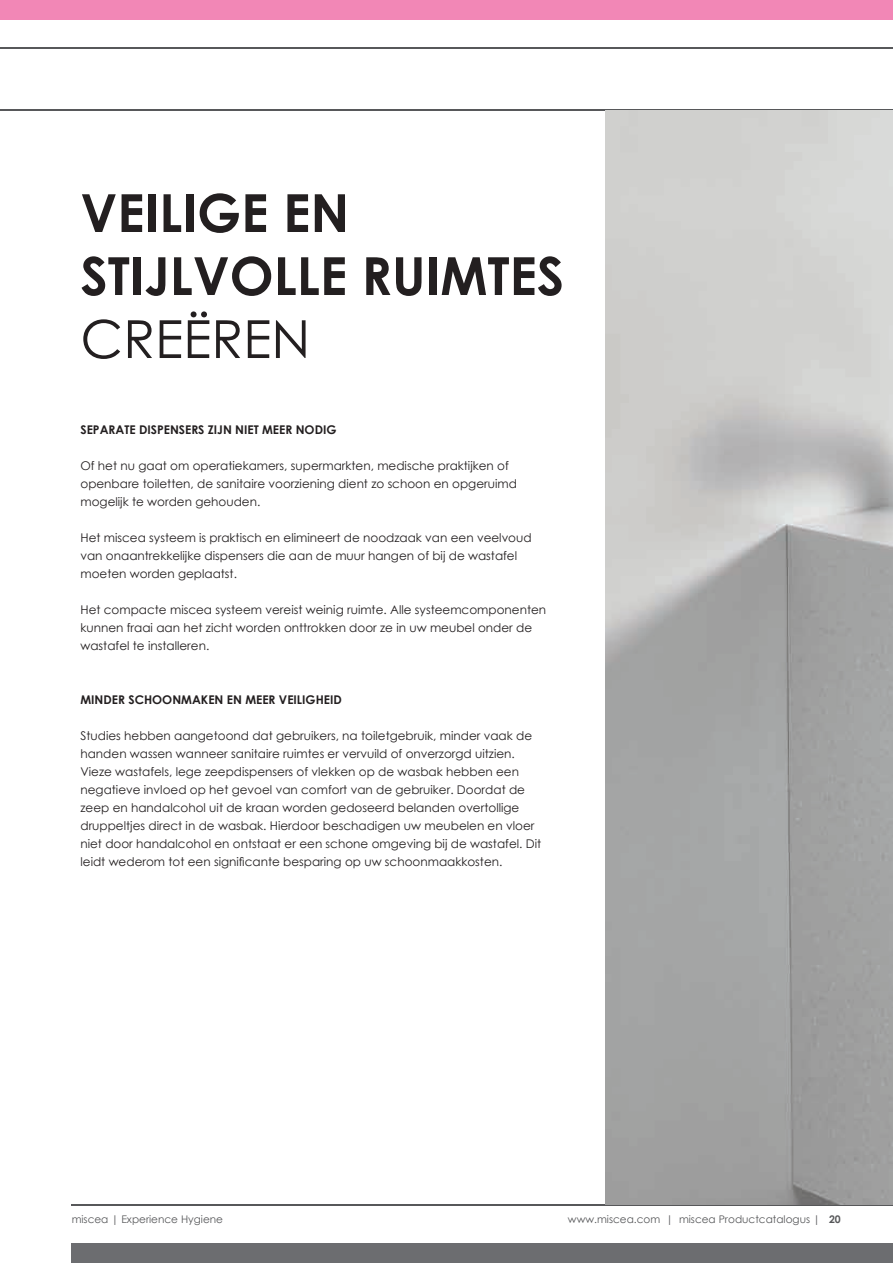
<style>
.page{position:relative;width:893px;height:1263px;background:#fff}
.page>*{position:absolute;margin:0;border:0;box-sizing:border-box;transform-origin:0 0}
.t1{font:700 52.5px/63px "Century Gothic";color:#231f20}
.t2{font:52.5px "Century Gothic";color:#231f20}
.t3{font:12px/18px "Century Gothic";color:#231f20}
.t4{font:700 12px "Century Gothic";color:#231f20}
.t5{font:10.5px "Century Gothic";color:#57585a}
.s1{font-weight:700}
</style>
<div class="page">
<div style="left:72px;top:1244px;width:821px;height:19px;background:#6c6d70"></div>
<hr style="left:72px;top:1205px;width:821px;height:1px;background:#57585a">
<hr style="left:0;top:48px;width:893px;height:1px;background:#57585a">
<hr style="left:0;top:109px;width:893px;height:1px;background:#57585a">
<img style="left:605px;top:111px;width:288px;height:1094px">
<div style="left:0;top:0;width:893px;height:20px;background:#f287b6"></div>
<h1 class="t1" style="left:80px;top:179px;width:485px">VEILIGE EN<br>STIJLVOLLE RUIMTES</h1>
<h1 class="t2" style="left:80px;top:302px;width:231px">CREËREN</h1>
<p class="t4" style="left:80px;top:420px;width:258px">SEPARATE DISPENSERS ZIJN NIET MEER NODIG</p>
<p class="t3" style="left:80px;top:456px;width:438px">Of het nu gaat om operatiekamers, supermarkten, medische praktijken of openbare toiletten, de sanitaire voorziening dient zo schoon en opgeruimd mogelijk te worden gehouden.</p>
<p class="t3" style="left:80px;top:528px;width:453px">Het miscea systeem is praktisch en elimineert de noodzaak van een veelvoud van onaantrekkelijke dispensers die aan de muur hangen of bij de wastafel moeten worden geplaatst.</p>
<p class="t3" style="left:80px;top:600px;width:467px">Het compacte miscea systeem vereist weinig ruimte. Alle systeemcomponenten kunnen fraai aan het zicht worden onttrokken door ze in uw meubel onder de wastafel te installeren.</p>
<p class="t4" style="left:80px;top:690px;width:263px">MINDER SCHOONMAKEN EN MEER VEILIGHEID</p>
<p class="t3" style="left:80px;top:726px;width:462px">Studies hebben aangetoond dat gebruikers, na toiletgebruik, minder vaak de handen wassen wanneer sanitaire ruimtes er vervuild of onverzorgd uitzien.<br>Vieze wastafels, lege zeepdispensers of vlekken op de wasbak hebben een negatieve invloed op het gevoel van comfort van de gebruiker. Doordat de zeep en handalcohol uit de kraan worden gedoseerd belanden overtollige druppeltjes direct in de wasbak. Hierdoor beschadigen uw meubelen en vloer niet door handalcohol en ontstaat er een schone omgeving bij de wastafel. Dit leidt wederom tot een significante besparing op uw schoonmaakkosten.</p>
<p class="t5" style="left:72px;top:1212px;width:153px">miscea | Experience Hygiene</p>
<p class="t5" style="left:568px;top:1212px;width:274px">www.miscea.com | miscea Productcatalogus | <span class="s1">20</span></p>
</div>
